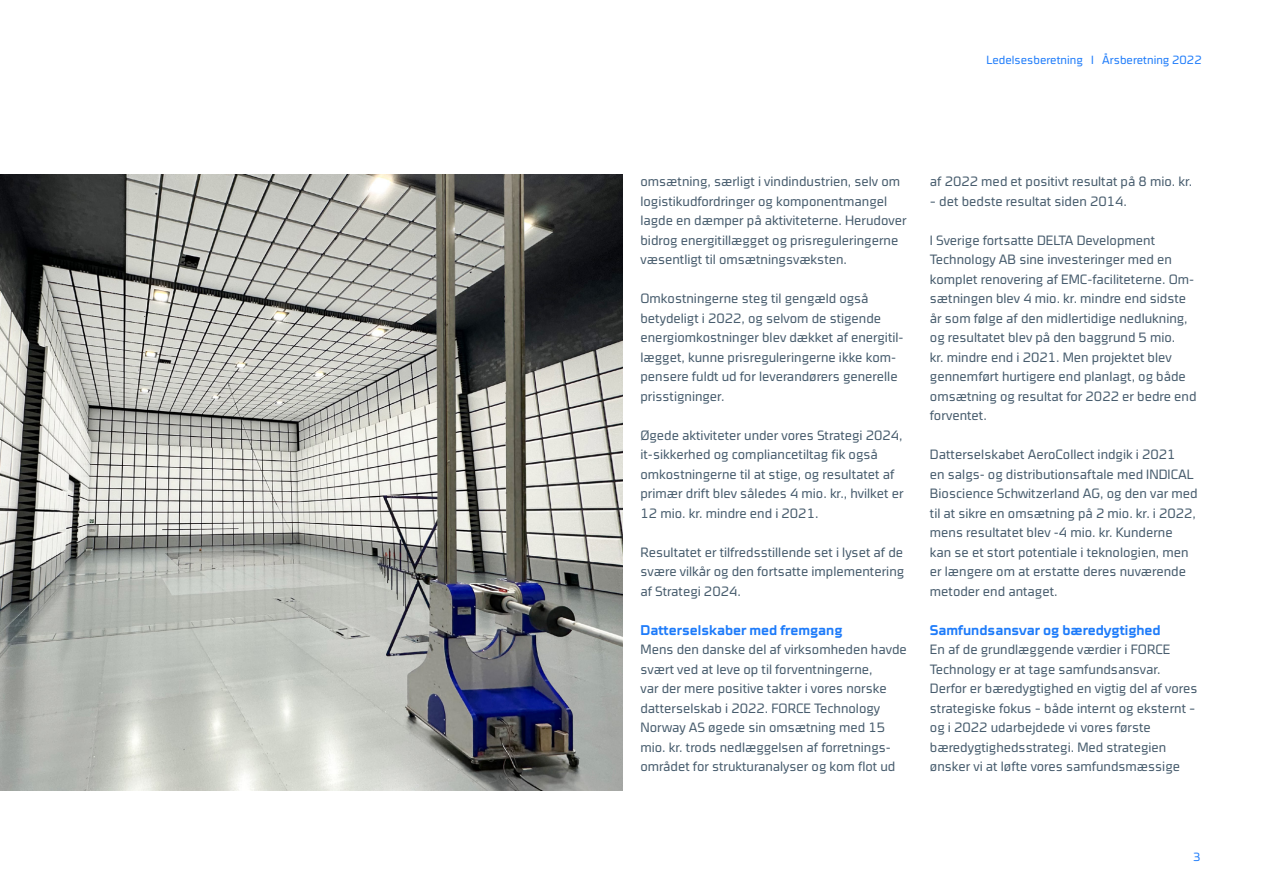
<style>
.page{position:relative;width:1263px;height:893px;background:#fff}
.page>*{position:absolute;margin:0;border:0;box-sizing:border-box;transform-origin:0 0}
.t1{font:700 14.25px "Cube OT";color:#1d7bfa}
.t2{font:300 condensed 13.65px/19.5px "Cube OT";color:#475c6d}
.t3{font:300 condensed 12px "Cube OT";color:#1d7bfa}
</style>
<div class="page">
<img style="left:0;top:174px;width:622px;height:616px">
<p class="t3" style="left:986px;top:53px;width:217px">Ledelsesberetning I Årsberetning 2022</p>
<p class="t2" style="left:640px;top:171px;width:268px">omsætning, særligt i vindindustrien, selv om logistikudfordringer og komponentmangel lagde en dæmper på aktiviteterne. Herudover bidrog energitillægget og prisreguleringerne væsentligt til omsætningsvæksten.</p>
<p class="t2" style="left:640px;top:288px;width:265px">Omkostningerne steg til gengæld også betydeligt i 2022, og selvom de stigende energiomkostninger blev dækket af energitil&shy;lægget, kunne prisreguleringerne ikke kom&shy;pensere fuldt ud for leverandørers generelle prisstigninger.</p>
<p class="t2" style="left:640px;top:425px;width:265px">Øgede aktiviteter under vores Strategi 2024, it-sikkerhed og compliancetiltag fik også omkostningerne til at stige, og resultatet af primær drift blev således 4 mio. kr., hvilket er 12 mio. kr. mindre end i 2021.</p>
<p class="t2" style="left:640px;top:542px;width:265px;text-align:justify">Resultatet er tilfredsstillende set i lyset af de svære vilkår og den fortsatte implementering af Strategi 2024.</p>
<p class="t1" style="left:640px;top:621px;width:203px">Datterselskaber med fremgang</p>
<p class="t2" style="left:640px;top:639px;width:268px">Mens den danske del af virksomheden havde svært ved at leve op til forventningerne,<br>var der mere positive takter i vores norske datterselskab i 2022. FORCE Technology Norway AS øgede sin omsætning med 15 mio. kr. trods nedlæggelsen af forretnings&shy;området for strukturanalyser og kom flot ud</p>
<p class="t2" style="left:930px;top:171px;width:264px">af 2022 med et positivt resultat på 8 mio. kr.</p>
<p class="t2" style="left:930px;top:191px;width:199px">– det bedste resultat siden 2014.</p>
<p class="t2" style="left:930px;top:230px;width:268px">I Sverige fortsatte DELTA Development Technology AB sine investeringer med en komplet renovering af EMC-faciliteterne. Om&shy;sætningen blev 4 mio. kr. mindre end sidste år som følge af den midlertidige nedlukning, og resultatet blev på den baggrund 5 mio.<br>kr. mindre end i 2021. Men projektet blev gennemført hurtigere end planlagt, og både omsætning og resultat for 2022 er bedre end forventet.</p>
<p class="t2" style="left:930px;top:444px;width:269px">Datterselskabet AeroCollect indgik i 2021<br>en salgs- og distributionsaftale med INDICAL Bioscience Schwitzerland AG, og den var med til at sikre en omsætning på 2 mio. kr. i 2022, mens resultatet blev -4 mio. kr. Kunderne kan se et stort potentiale i teknologien, men er længere om at erstatte deres nuværende metoder end antaget.</p>
<p class="t1" style="left:930px;top:621px;width:232px">Samfundsansvar og bæredygtighed</p>
<p class="t2" style="left:930px;top:639px;width:269px">En af de grundlæggende værdier i FORCE Technology er at tage samfundsansvar.<br>Derfor er bæredygtighed en vigtig del af vores strategiske fokus – både internt og eksternt – og i 2022 udarbejdede vi vores første bæredygtighedsstrategi. Med strategien ønsker vi at løfte vores samfundsmæssige</p>
<p class="t3" style="left:1193px;top:850px;width:9px">3</p>
</div>
